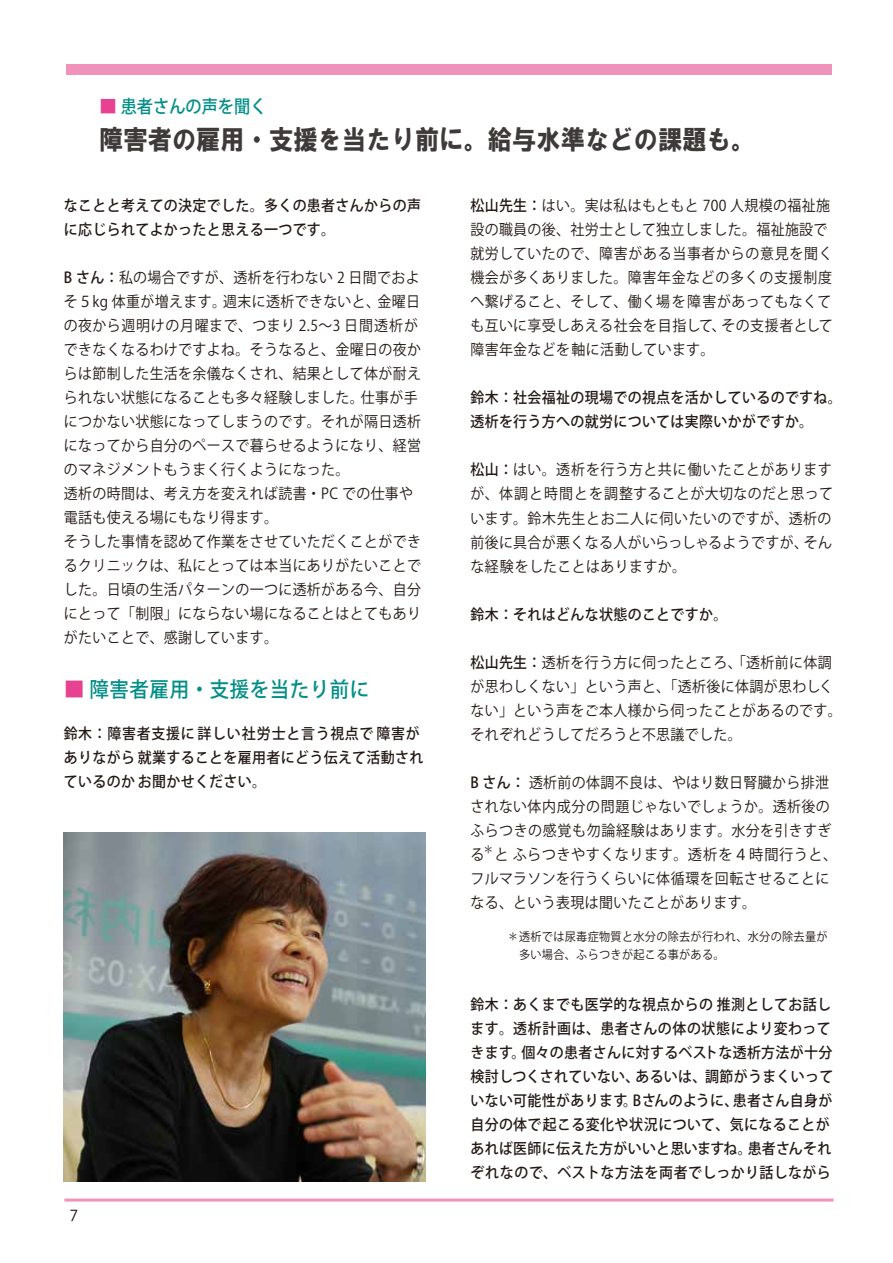
<style>
.page{position:relative;width:893px;height:1263px;background:#fff}
.page>*{position:absolute;margin:0;border:0;box-sizing:border-box;transform-origin:0 0}
.t1{font:27px "HGS Soei Kakugothic UB";color:#3e3a39;scale:.9 1}
.t2{font:500 21px "Koz Go Pr 6 N";letter-spacing:.025em;color:#008e87;scale:.93 1}
.t3{font:500 18px "Koz Go Pr 6 N";color:#008e87;scale:.9 1}
.t4{font:15px/24px "Koz Go Pr 6 N";letter-spacing:.025em;color:#221815;scale:.93 1}
.t5{font:500 15px/24px "Koz Go Pr 6 N";letter-spacing:.025em;color:#221815;scale:.93 1}
.t6{font:15px "Koz Go Pr 6 N";letter-spacing:.025em;color:#221815;scale:.9 1}
.t7{font:12px/18px "Koz Go Pr 6 N";letter-spacing:.025em;color:#221815;scale:.93 1}
.s1{color:#e74291}
.s2{font-weight:500}
</style>
<div class="page">
<img style="left:64px;top:833px;width:361px;height:348px">
<hr style="left:64px;top:1198px;width:770px;height:3px;background:#ef93bb">
<div style="left:66px;top:65px;width:765px;height:10px;background:#ef93bb"></div>
<p class="t3" style="left:99px;top:96px;width:188px"><span class="s1">■</span> 患者さんの声を聞く</p>
<h1 class="t1" style="left:99px;top:126px;width:731px">障害者の雇用・支援を当たり前に。給与水準などの課題も。</h1>
<p class="t5" style="left:64px;top:194px;width:385px">なことと考えての決定でした。多くの患者さんからの声に応じられてよかったと思える一つです。</p>
<p class="t4" style="left:64px;top:266px;width:385px"><span class="s2">B さん：</span>私の場合ですが、透析を行わない 2 日間でおよそ５kg 体重が増えます。週末に透析できないと、金曜日の夜から週明けの月曜まで、つまり 2.5～3 日間透析ができなくなるわけですよね。そうなると、金曜日の夜からは節制した生活を余儀なくされ、結果として体が耐えられない状態になることも多々経験しました。仕事が手につかない状態になってしまうのです。それが隔日透析になってから自分のペースで暮らせるようになり、経営のマネジメントもうまく行くようになった。<br>透析の時間は、考え方を変えれば読書・PC での仕事や電話も使える場にもなり得ます。<br>そうした事情を認めて作業をさせていただくことができるクリニックは、私にとっては本当にありがたいことでした。日頃の生活パターンの一つに透析がある今、自分にとって「制限」にならない場になることはとてもありがたいことで、感謝しています。</p>
<h2 class="t2" style="left:64px;top:677px;width:330px"><span class="s1">■</span> 障害者雇用・支援を当たり前に</h2>
<p class="t5" style="left:64px;top:722px;width:388px">鈴木：障害者支援に詳しい社労士と言う視点で障害がありながら就業することを雇用者にどう伝えて活動されているのかお聞かせください。</p>
<p class="t6" style="left:67px;top:1207px;width:16px">７</p>
<p class="t4" style="left:470px;top:194px;width:391px"><span class="s2">松山先生：</span>はい。実は私はもともと 700 人規模の福祉施設の職員の後、社労士として独立しました。福祉施設で就労していたので、障害がある当事者からの意見を聞く機会が多くありました。障害年金などの多くの支援制度へ繋げること、そして、働く場を障害があってもなくても互いに享受しあえる社会を目指して、その支援者として障害年金などを軸に活動しています。</p>
<p class="t5" style="left:470px;top:386px;width:401px">鈴木：社会福祉の現場での視点を活かしているのですね。透析を行う方への就労については実際いかがですか。</p>
<p class="t4" style="left:470px;top:458px;width:392px;text-align:justify"><span class="s2">松山：</span>はい。透析を行う方と共に働いたことがありますが、体調と時間とを調整することが大切なのだと思っています。鈴木先生とお二人に伺いたいのですが、透析の前後に具合が悪くなる人がいらっしゃるようですが、そんな経験をしたことはありますか。</p>
<p class="t5" style="left:470px;top:602px;width:278px">鈴木：それはどんな状態のことですか。</p>
<p class="t4" style="left:470px;top:650px;width:401px"><span class="s2">松山先生：</span>透析を行う方に伺ったところ、「透析前に体調が思わしくない」という声と、「透析後に体調が思わしくない」という声をご本人様から伺ったことがあるのです。それぞれどうしてだろうと不思議でした。</p>
<p class="t4" style="left:470px;top:770px;width:396px"><span class="s2">B さん：</span> 透析前の体調不良は、やはり数日腎臓から排泄されない体内成分の問題じゃないでしょうか。透析後のふらつきの感覚も勿論経験はあります。水分を引きすぎる<sup>＊</sup>と ふらつきやすくなります。透析を４時間行うと、フルマラソンを行うくらいに体循環を回転させることになる、という表現は聞いたことがあります。</p>
<p class="t7" style="left:470px;top:928px;width:386px">　　　 ＊透析では尿毒症物質と水分の除去が行われ、水分の除去量が　　　　 多い場合、ふらつきが起こる事がある。</p>
<p class="t5" style="left:470px;top:992px;width:392px">鈴木：あくまでも医学的な視点からの 推測としてお話します。透析計画は、患者さんの体の状態により変わってきます。個々の患者さんに対するベストな透析方法が十分検討しつくされていない、あるいは、調節がうまくいっていない可能性があります。Bさんのように、患者さん自身が自分の体で起こる変化や状況について、気になることがあれば医師に伝えた方がいいと思いますね。患者さんそれぞれなので、ベストな方法を両者でしっかり話しながら</p>
</div>
